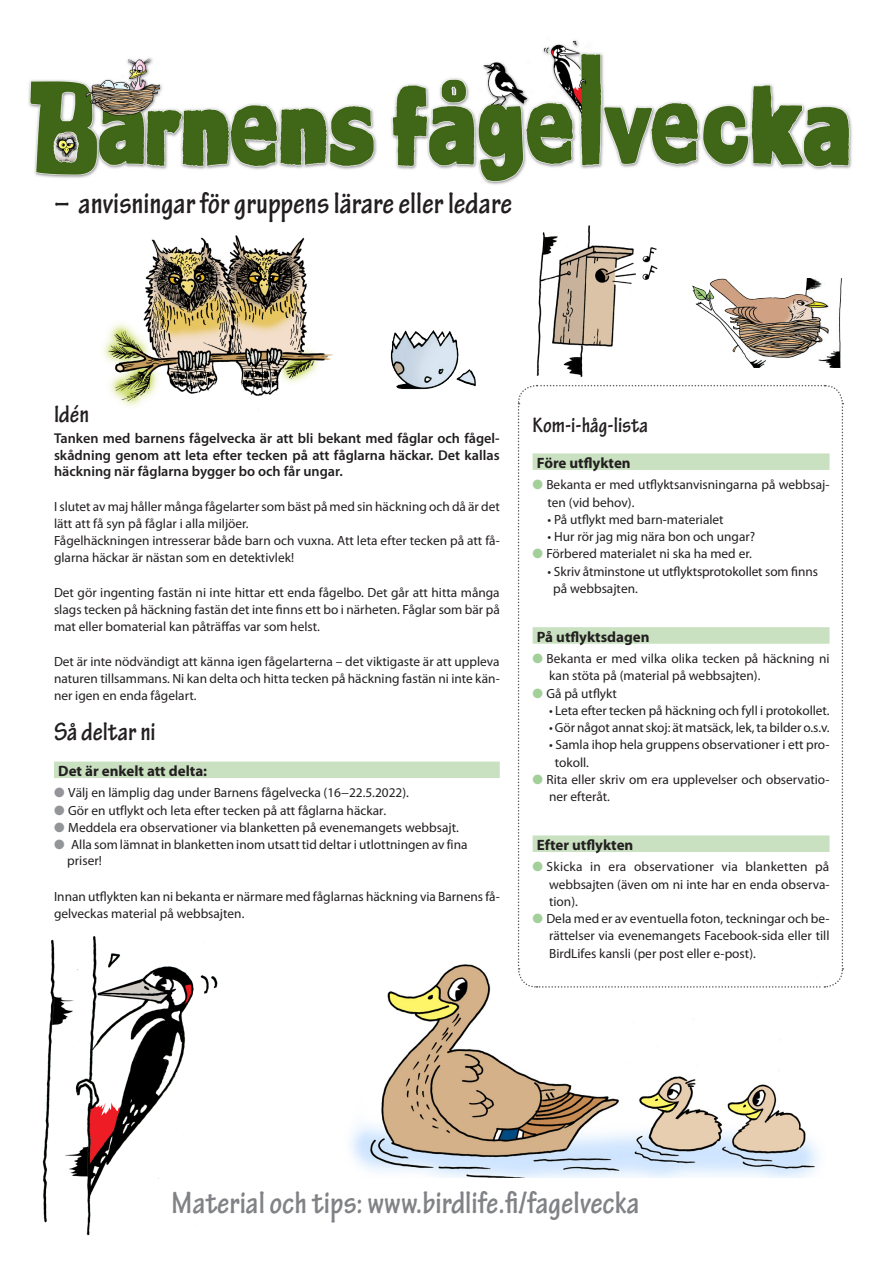
<style>
.page{position:relative;width:893px;height:1263px;background:#fff}
.page>*{position:absolute;margin:0;border:0;box-sizing:border-box;transform-origin:0 0}
.t1{font:700 condensed 33px "Tekton Pro";color:#808285}
.t2{font:700 condensed 31.5px "Tekton Pro";color:#231f20}
.t3{font:700 condensed 27px "Tekton Pro";color:#231f20}
.t4{font:700 condensed 25.5px "Tekton Pro";color:#231f20}
.t5{font:700 condensed 22.5px "Tekton Pro";color:#231f20}
.t6{font:700 15px "Myriad Pro";color:#231f20}
.t7{font:600 14.25px/16.5px "Myriad Pro";color:#231f20;text-align:justify}
.t8{font:13.35px/17.2px "Myriad Pro";color:#231f20}
.s1{color:#939598}
.s2{color:#a3cf9a}
</style>
<div class="page">
<img style="left:103px;top:210px;width:230px;height:200px">
<img style="left:350px;top:964px;width:469px;height:213px">
<img style="left:43px;top:937px;width:175px;height:299px">
<img style="left:536px;top:225px;width:122px;height:152px">
<div style="left:54px;top:761px;width:446px;height:17px;background:#c9e1c1"></div>
<img style="left:692px;top:279px;width:150px;height:89px">
<img style="left:390px;top:330px;width:86px;height:60px">
<img style="left:28px;top:40px;width:824px;height:145px">
<svg style="left:517px;top:385px;width:327px;height:603px"></svg>
<div style="left:533px;top:453px;width:296px;height:17px;background:#c9e1c1"></div>
<div style="left:533px;top:627px;width:296px;height:17px;background:#c9e1c1"></div>
<div style="left:533px;top:835px;width:296px;height:17px;background:#c9e1c1"></div>
<h2 class="t2" style="left:54px;top:185px;width:459px">– anvisningar för gruppens lärare eller ledare</h2>
<h3 class="t4" style="left:54px;top:399px;width:37px">Idén</h3>
<p class="t7" style="left:54px;top:430px;width:447px">Tanken med barnens fågelvecka är att bli bekant med fåglar och fågel&shy;skådning genom att leta efter tecken på att fåglarna häckar. Det kallas häckning när fåglarna bygger bo och får ungar.</p>
<p class="t8" style="left:54px;top:497px;width:447px">I slutet av maj håller många fågelarter som bäst på med sin häckning och då är det lätt att få syn på fåglar i alla miljöer.<br>Fågelhäckningen intresserar både barn och vuxna. Att leta efter tecken på att få&shy;glarna häckar är nästan som en detektivlek!</p>
<p class="t8" style="left:54px;top:584px;width:447px;text-align:justify">Det gör ingenting fastän ni inte hittar ett enda fågelbo. Det går att hitta många slags tecken på häckning fastän det inte finns ett bo i närheten. Fåglar som bär på mat eller bomaterial kan påträffas var som helst.</p>
<p class="t8" style="left:54px;top:653px;width:447px;text-align:justify">Det är inte nödvändigt att känna igen fågelarterna – det viktigaste är att uppleva naturen tillsammans. Ni kan delta och hitta tecken på häckning fastän ni inte kän&shy;ner igen en enda fågelart.</p>
<h3 class="t3" style="left:54px;top:716px;width:103px">Så deltar ni</h3>
<p class="t6" style="left:58px;top:761px;width:150px">Det är enkelt att delta:</p>
<p class="t8" style="left:54px;top:783px;width:356px"><span class="s1">●</span> Välj en lämplig dag under Barnens fågelvecka (16−22.5.2022).</p>
<p class="t8" style="left:54px;top:801px;width:334px"><span class="s1">●</span> Gör en utflykt och leta efter tecken på att fåglarna häckar.</p>
<p class="t8" style="left:54px;top:819px;width:406px"><span class="s1">●</span> Meddela era observationer via blanketten på evenemangets webbsajt.</p>
<p class="t8" style="left:67px;top:836px;width:402px;line-height:16px;text-indent:-13px"><span class="s1">●</span> Alla som lämnat in blanketten inom utsatt tid deltar i utlottningen av fina priser!</p>
<p class="t8" style="left:54px;top:888px;width:447px">Innan utflykten kan ni bekanta er närmare med fåglarnas häckning via Barnens få&shy;gelveckas material på webbsajten.</p>
<h3 class="t5" style="left:533px;top:412px;width:117px">Kom-i-håg-lista</h3>
<p class="t6" style="left:537px;top:453px;width:95px">Före utflykten</p>
<p class="t8" style="left:548px;top:476px;width:283px;text-indent:-15px"><span class="s2">●</span> Bekanta er med utflyktsanvisningarna på webbsaj&shy;ten (vid behov).</p>
<p class="t8" style="left:548px;top:510px;width:178px">• På utflykt med barn-materialet</p>
<p class="t8" style="left:548px;top:528px;width:209px">• Hur rör jag mig nära bon och ungar?</p>
<p class="t8" style="left:533px;top:545px;width:221px"><span class="s2">●</span> Förbered materialet ni ska ha med er.</p>
<p class="t8" style="left:553px;top:562px;width:266px;text-indent:-6px">• Skriv åtminstone ut utflyktsprotokollet som finns på webbsajten.</p>
<p class="t6" style="left:537px;top:627px;width:114px">På utflyktsdagen</p>
<p class="t8" style="left:549px;top:650px;width:282px;text-indent:-17px"><span class="s2">●</span> Bekanta er med vilka olika tecken på häckning ni kan stöta på (material på webbsajten).</p>
<p class="t8" style="left:533px;top:684px;width:86px"><span class="s2">●</span> Gå på utflykt</p>
<p class="t8" style="left:549px;top:701px;width:282px">• Leta efter tecken på häckning och fyll i protokollet.</p>
<p class="t8" style="left:549px;top:719px;width:282px">• Gör något annat skoj: ät matsäck, lek, ta bilder o.s.v.</p>
<p class="t8" style="left:555px;top:736px;width:276px;text-indent:-6px">• Samla ihop hela gruppens observationer i ett pro&shy;tokoll.</p>
<p class="t8" style="left:549px;top:770px;width:282px;text-indent:-17px"><span class="s2">●</span> Rita eller skriv om era upplevelser och observatio&shy;ner efteråt.</p>
<p class="t6" style="left:537px;top:835px;width:98px">Efter utflykten</p>
<p class="t8" style="left:549px;top:858px;width:282px;text-align:justify;text-indent:-17px"><span class="s2">●</span> Skicka in era observationer via blanketten på webbsajten (även om ni inte har en enda observa&shy;tion).</p>
<p class="t8" style="left:549px;top:910px;width:282px;text-align:justify;text-indent:-16px"><span class="s2">●</span> Dela med er av eventuella foton, teckningar och be&shy;rättelser via evenemangets Facebook-sida eller till BirdLifes kansli (per post eller e-post).</p>
<h1 class="t1" style="left:172px;top:1183px;width:470px">Material och tips: www.birdlife.fi/fagelvecka</h1>
</div>
